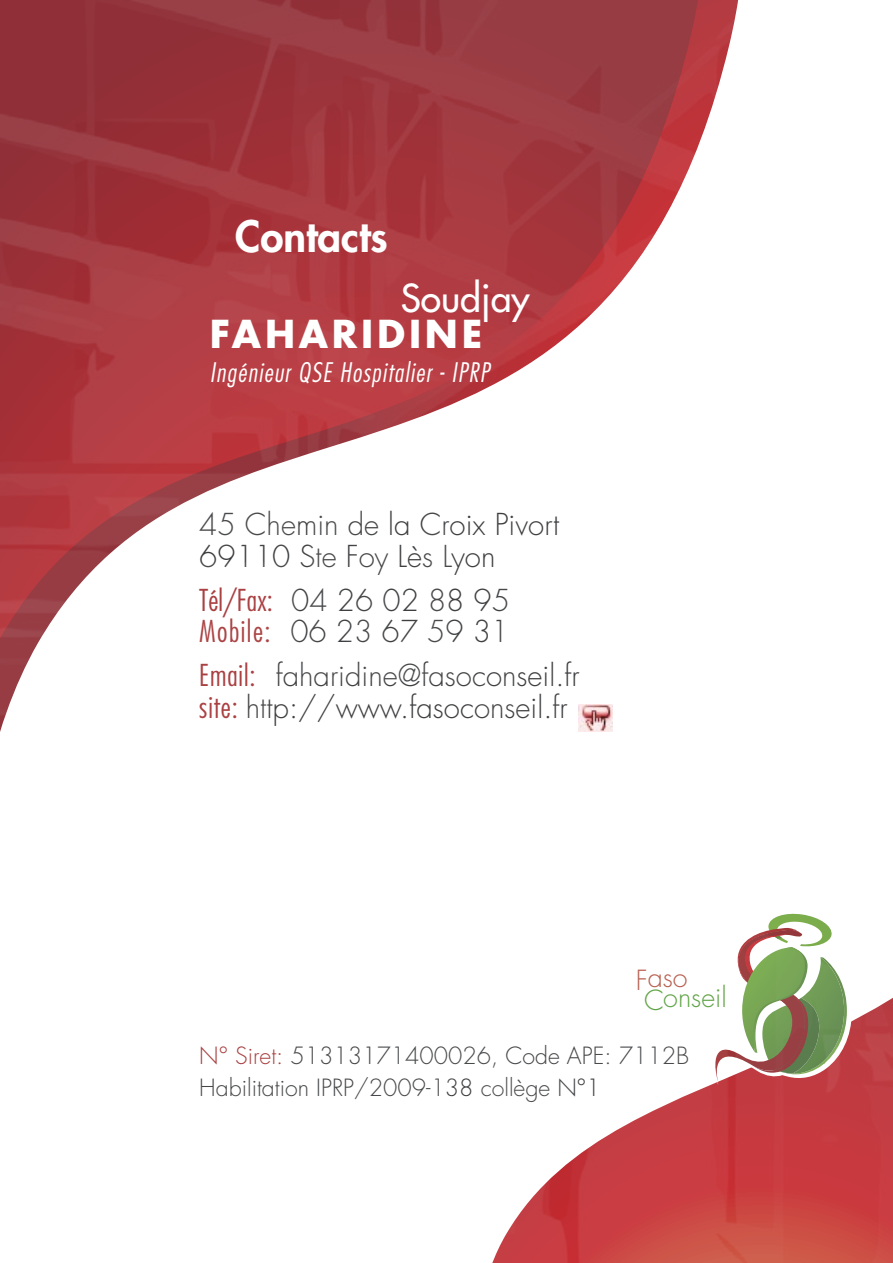
<style>
.page{position:relative;width:893px;height:1263px;background:#fff}
.page>*{position:absolute;margin:0;border:0;box-sizing:border-box;transform-origin:0 0}
.base{font:800 42px "Futura";color:#fff}
.base-2{font:700 37.5px "Futura";letter-spacing:.1em;color:#fff}
.base-3{font:37.5px "Futura";color:#fff}
.base-4{font:300 29.4px "Futura";color:#353638}
.base-5{font:300 27px "Futura";color:#60a447}
.base-6{font:300 27px "Futura";color:#b85f50}
.base-7{font:italic 300 condensed 26.25px "Futura";letter-spacing:.05em;color:#fff}
.base-8{font:300 23.1px "Futura";color:#353638}
.s1{font-stretch:condensed;color:#a22e30}
.s2{color:#a22e30}
</style>
<div class="page">
<img style="left:0;top:0;width:893px;height:1263px">
<p class="base" style="left:235px;top:208px;width:154px">Contacts</p>
<p class="base-3" style="left:401px;top:274px;width:130px">Soudjay</p>
<p class="base-2" style="left:210px;top:308px;width:274px">FAHARIDINE</p>
<p class="base-7" style="left:210px;top:355px;width:281px">Ingénieur QSE Hospitalier - IPRP</p>
<p class="base-4" style="left:199px;top:506px;width:361px">45 Chemin de la Croix Pivort</p>
<p class="base-4" style="left:199px;top:537px;width:298px">69110 Ste Foy Lès Lyon</p>
<p class="base-4" style="left:199px;top:581px;width:312px"><span class="s1">Tél/Fax:</span> 04 26 02 88 95</p>
<p class="base-4" style="left:199px;top:613px;width:311px"><span class="s1">Mobile:</span> 06 23 67 59 31</p>
<p class="base-4" style="left:199px;top:657px;width:382px"><span class="s1">Email:</span> faharidine@fasoconseil.fr</p>
<p class="base-4" style="left:199px;top:688px;width:370px"><span class="s1">site:</span> http://www.fasoconseil.fr</p>
<p class="base-6" style="left:636px;top:960px;width:54px">Faso</p>
<p class="base-5" style="left:644px;top:979px;width:84px">Conseil</p>
<p class="base-8" style="left:199px;top:1041px;width:491px"><span class="s2">N° Siret:</span> 51313171400026, Code APE: 7112B</p>
<p class="base-8" style="left:199px;top:1073px;width:403px">Habilitation IPRP/2009-138 collège N°1</p>
</div>
